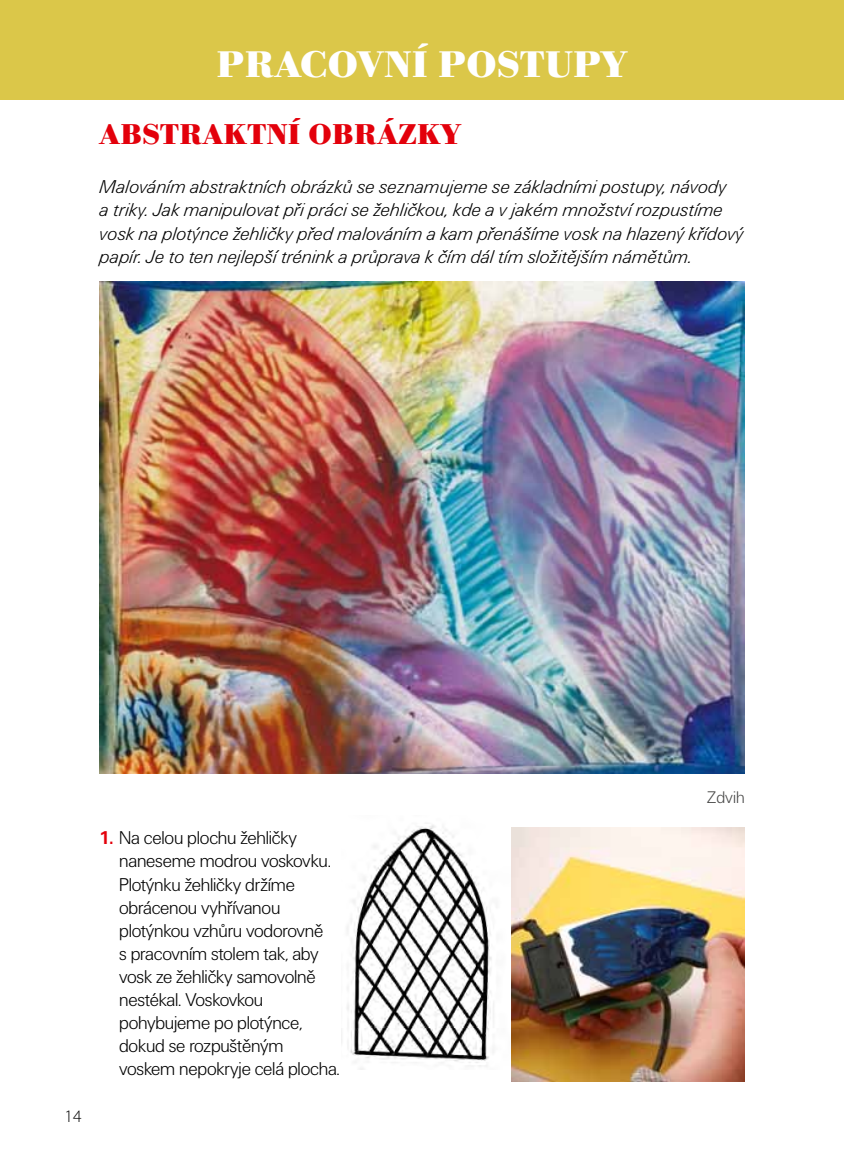
<style>
.page{position:relative;width:844px;height:1166px;background:#fff}
.page>*{position:absolute;margin:0;border:0;box-sizing:border-box;transform-origin:0 0}
.t1{font:700 38.5px "Bodoni URWTOT";letter-spacing:.015em;color:#fff}
.nadpis_vyrobku{font:700 29.75px "Bodoni URWTOT";letter-spacing:.015em;color:#e3000b}
.zaklad{font:19.25px/23.1px "U001 DOT Ligh Ital";letter-spacing:-.01em;color:#000}
.TEXT_CISLOVANI{font:19.25px/23.1px "U001 DOT Ligh";letter-spacing:-.01em;color:#000}
.popiska{font:17.5px "U001 DOT Ligh";color:#484847}
.t2{font:300 17.5px "Myriad Pro";color:#000}
.s1{font-family:"U001 DOT";font-weight:700;color:#e3000b}
</style>
<div class="page">
<div style="left:0;top:0;width:843px;height:99px;background:#dbc749"></div>
<hr style="left:843px;top:0;width:1px;height:99px;background:#dbc749">
<img style="left:341px;top:825px;width:153px;height:244px">
<img style="left:511px;top:827px;width:233px;height:254px">
<img style="left:99px;top:282px;width:645px;height:491px">
<p class="t1" style="left:216px;top:42px;width:412px">PRACOVNÍ POSTUPY</p>
<p class="nadpis_vyrobku" style="left:99px;top:117px;width:363px">ABSTRAKTNÍ OBRÁZKY</p>
<p class="zaklad" style="left:99px;top:176px;width:645px">Malováním abstraktních obrázků se seznamujeme se základními postupy, návody<br>a triky. Jak manipulovat při práci se žehličkou, kde a v jakém množství rozpustíme vosk na plotýnce žehličky před malováním a kam přenášíme vosk na hlazený křídový papír. Je to ten nejlepší trénink a průprava k čím dál tím složitějším námětům.</p>
<p class="t2" style="left:64px;top:1106px;width:19px">14</p>
<p class="TEXT_CISLOVANI" style="left:119px;top:827px;width:222px;text-indent:-20px"><span class="s1">1.</span> Na celou plochu žehličky naneseme modrou voskovku.<br>Plotýnku žehličky držíme obrácenou vyhřívanou plotýnkou vzhůru vodorovně<br>s pracovním stolem tak, aby vosk ze žehličky samovolně nestékal. Voskovkou pohybujeme po plotýnce, dokud se rozpuštěným voskem nepokryje celá plocha.</p>
<p class="popiska" style="left:706px;top:787px;width:39px">Zdvih</p>
</div>
